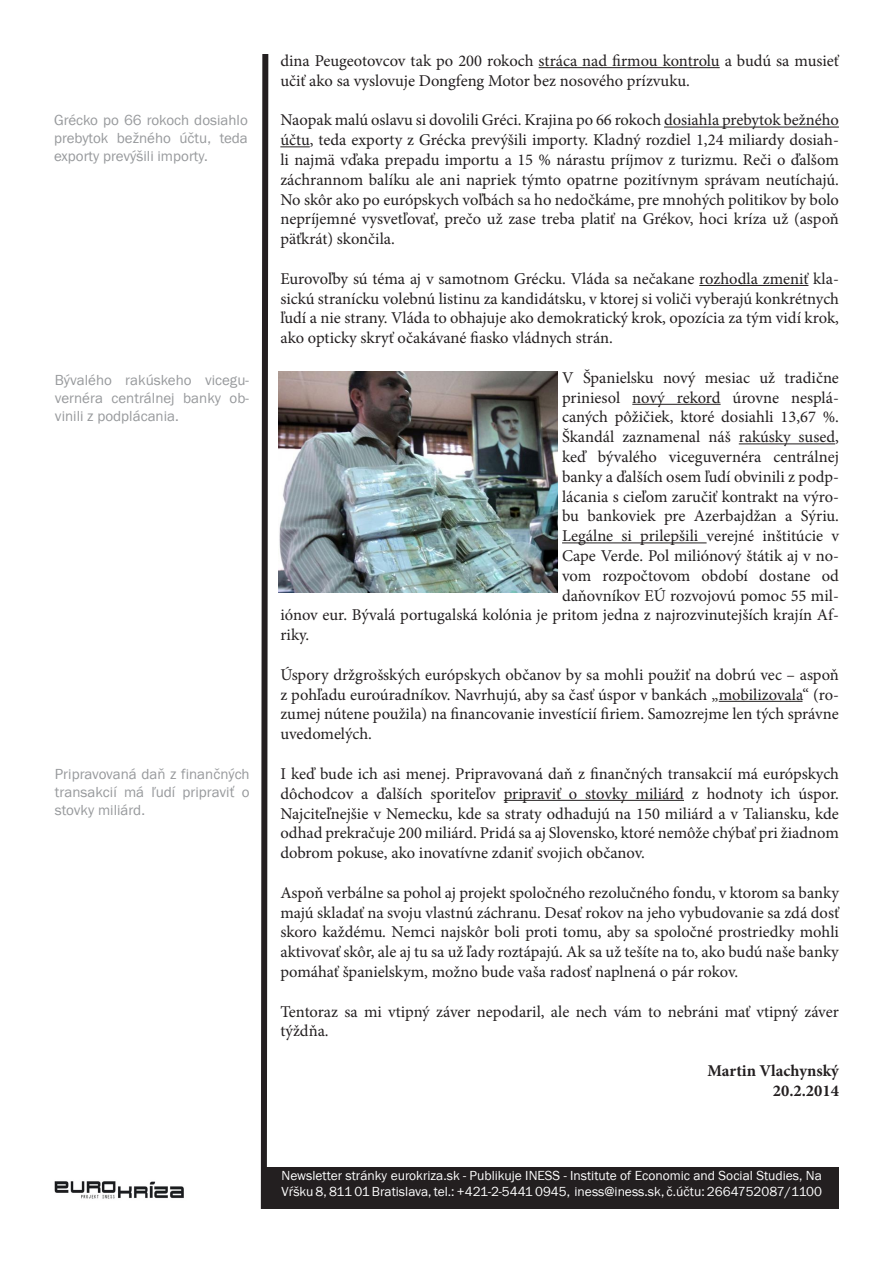
<style>
.page{position:relative;width:893px;height:1263px;background:#fff}
.page>*{position:absolute;margin:0;border:0;box-sizing:border-box;transform-origin:0 0}
.t1{font:16.5px/19.8px "Minion Pro";color:#231f20;text-align:justify}
.t2{font:700 16.5px "Minion Pro";color:#231f20}
.t3{font:15px/18px "Franklin Gothic Itc TEE";color:#97999c;text-align:justify}
.t4{font:13.5px/16.2px "Franklin Gothic Itc TEE";color:#fff}
</style>
<div class="page">
<svg style="left:260px;top:54px;width:9px;height:1155px"></svg>
<div style="left:265px;top:1167px;width:574px;height:42px;background:#231f20"></div>
<img style="left:54px;top:1181px;width:130px;height:18px">
<hr style="left:539px;top:67px;width:181px;height:1px;background:#231f20">
<hr style="left:664px;top:127px;width:175px;height:1px;background:#231f20">
<hr style="left:280px;top:146px;width:30px;height:1px;background:#231f20">
<hr style="left:699px;top:285px;width:109px;height:1px;background:#231f20">
<hr style="left:632px;top:404px;width:89px;height:1px;background:#231f20">
<hr style="left:739px;top:443px;width:96px;height:1px;background:#231f20">
<hr style="left:562px;top:542px;width:145px;height:1px;background:#231f20">
<hr style="left:719px;top:701px;width:83px;height:1px;background:#231f20">
<hr style="left:504px;top:800px;width:180px;height:1px;background:#231f20">
<img style="left:279px;top:371px;width:279px;height:221px">
<p class="t3" style="left:54px;top:112px;width:195px">Grécko po 66 rokoch dosiahlo prebytok bežného účtu, teda exporty prevýšili importy.</p>
<p class="t3" style="left:55px;top:371px;width:195px">Bývalého rakúskeho vicegu&shy;vernéra centrálnej banky ob&shy;vinili z podplácania.</p>
<p class="t3" style="left:55px;top:765px;width:196px">Pripravovaná daň z finančných transakcií má ľudí pripraviť o stovky miliárd.</p>
<p class="t1" style="left:280px;top:51px;width:560px">dina Peugeotovcov tak po 200 rokoch stráca nad firmou kontrolu a budú sa musieť učiť ako sa vyslovuje Dongfeng Motor bez nosového prízvuku.</p>
<p class="t1" style="left:280px;top:110px;width:560px">Naopak malú oslavu si dovolili Gréci. Krajina po 66 rokoch dosiahla prebytok bežného účtu, teda exporty z Grécka prevýšili importy. Kladný rozdiel 1,24 miliardy dosiah&shy;li najmä vďaka prepadu importu a 15 % nárastu príjmov z turizmu. Reči o ďalšom záchrannom balíku ale ani napriek týmto opatrne pozitívnym správam neutíchajú.<br>No skôr ako po európskych voľbách sa ho nedočkáme, pre mnohých politikov by bolo nepríjemné vysvetľovať, prečo už zase treba platiť na Grékov, hoci kríza už (aspoň päťkrát) skončila.</p>
<p class="t1" style="left:280px;top:269px;width:560px">Eurovoľby sú téma aj v samotnom Grécku. Vláda sa nečakane rozhodla zmeniť kla&shy;sickú stranícku volebnú listinu za kandidátsku, v ktorej si voliči vyberajú konkrétnych ľudí a nie strany. Vláda to obhajuje ako demokratický krok, opozícia za tým vidí krok, ako opticky skryť očakávané fiasko vládnych strán.</p>
<p class="t1" style="left:562px;top:368px;width:278px">V Španielsku nový mesiac už tradične</p>
<p class="t1" style="left:562px;top:388px;width:278px">priniesol nový rekord úrovne nesplá-</p>
<p class="t1" style="left:562px;top:407px;width:278px">caných pôžičiek, ktoré dosiahli 13,67 %.</p>
<p class="t1" style="left:562px;top:427px;width:278px">Škandál zaznamenal náš rakúsky sused,</p>
<p class="t1" style="left:562px;top:447px;width:278px">keď bývalého viceguvernéra centrálnej</p>
<p class="t1" style="left:562px;top:467px;width:278px">banky a ďalších osem ľudí obvinili z podp-</p>
<p class="t1" style="left:562px;top:487px;width:278px">lácania s cieľom zaručiť kontrakt na výro-</p>
<p class="t1" style="left:562px;top:506px;width:278px">bu bankoviek pre Azerbajdžan a Sýriu.</p>
<p class="t1" style="left:562px;top:526px;width:278px">Legálne si prilepšili verejné inštitúcie v</p>
<p class="t1" style="left:562px;top:546px;width:278px">Cape Verde. Pol miliónový štátik aj v no-</p>
<p class="t1" style="left:562px;top:566px;width:278px">vom rozpočtovom období dostane od</p>
<p class="t1" style="left:562px;top:586px;width:278px">daňovníkov EÚ rozvojovú pomoc 55 mil-</p>
<p class="t1" style="left:280px;top:605px;width:560px">iónov eur. Bývalá portugalská kolónia je pritom jedna z najrozvinutejších krajín Af-</p>
<p class="t1" style="left:280px;top:625px;width:30px">riky.</p>
<p class="t1" style="left:280px;top:665px;width:560px">Úspory držgrošských európskych občanov by sa mohli použiť na dobrú vec – aspoň z pohľadu euroúradníkov. Navrhujú, aby sa časť úspor v bankách „mobilizovala“ (ro&shy;zumej nútene použila) na financovanie investícií firiem. Samozrejme len tých správne uvedomelých.</p>
<p class="t1" style="left:280px;top:764px;width:560px">I keď bude ich asi menej. Pripravovaná daň z finančných transakcií má európskych dôchodcov a ďalších sporiteľov pripraviť o stovky miliárd z hodnoty ich úspor.<br>Najciteľnejšie v Nemecku, kde sa straty odhadujú na 150 miliárd a v Taliansku, kde odhad prekračuje 200 miliárd. Pridá sa aj Slovensko, ktoré nemôže chýbať pri žiadnom dobrom pokuse, ako inovatívne zdaniť svojich občanov.</p>
<p class="t1" style="left:280px;top:883px;width:560px">Aspoň verbálne sa pohol aj projekt spoločného rezolučného fondu, v ktorom sa banky majú skladať na svoju vlastnú záchranu. Desať rokov na jeho vybudovanie sa zdá dosť skoro každému. Nemci najskôr boli proti tomu, aby sa spoločné prostriedky mohli aktivovať skôr, ale aj tu sa už ľady roztápajú. Ak sa už tešíte na to, ako budú naše banky pomáhať španielskym, možno bude vaša radosť naplnená o pár rokov.</p>
<p class="t1" style="left:280px;top:1001px;width:560px">Tentoraz sa mi vtipný záver nepodaril, ale nech vám to nebráni mať vtipný záver týždňa.</p>
<p class="t2" style="left:707px;top:1059px;width:133px">Martin Vlachynský</p>
<p class="t2" style="left:773px;top:1079px;width:68px">20.2.2014</p>
<p class="t4" style="left:282px;top:1167px;width:542px">Newsletter stránky eurokriza.sk - Publikuje INESS - Institute of Economic and Social Studies, Na<br>Vŕšku 8, 811 01 Bratislava, tel.: +421-2-5441 0945, iness@iness.sk, č.účtu: 2664752087/1100</p>
</div>
